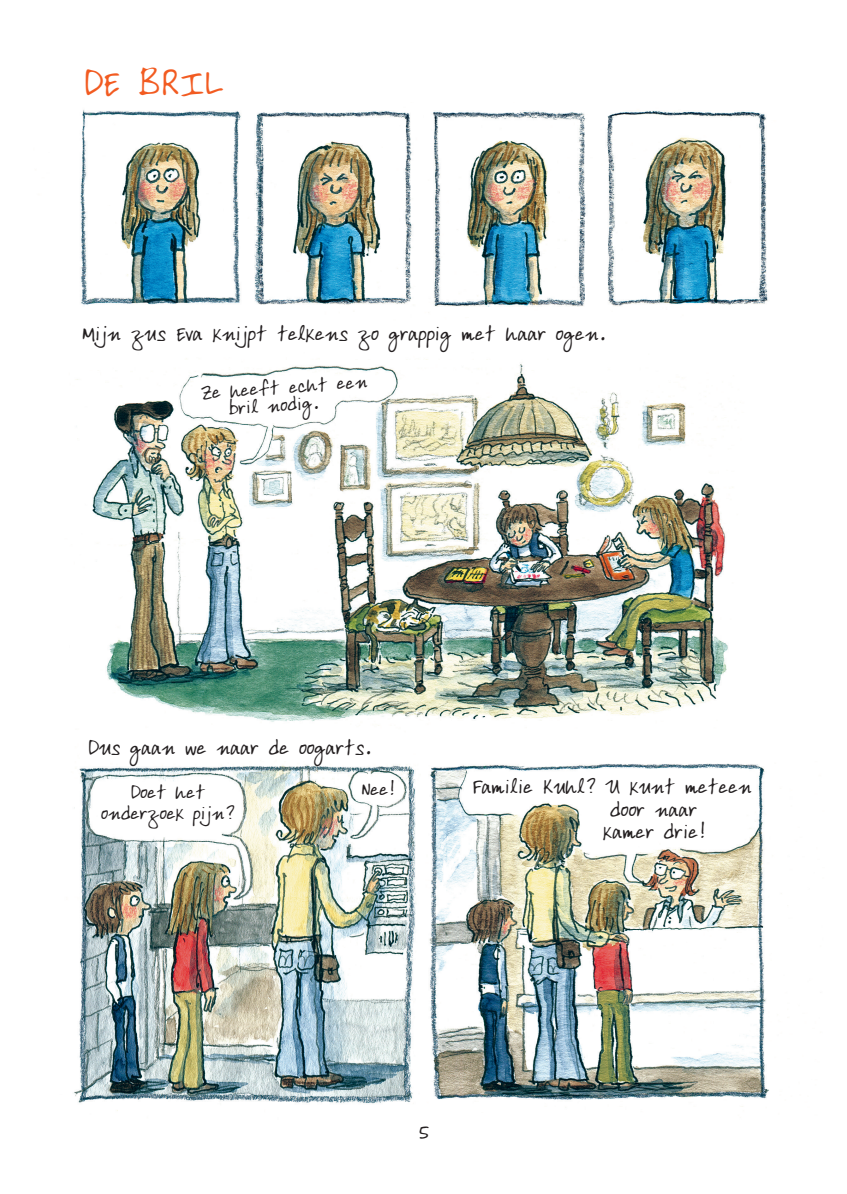
<style>
.page{position:relative;width:847px;height:1194px;background:#fff}
.page>*{position:absolute;margin:0;border:0;box-sizing:border-box;transform-origin:0 0}
.t1{font:36.75px "Ardleys Hand";color:#f25b21}
.t2{font:21px "Ardleys Hand";color:#231f20}
.t3{font:19.25px/17.5px "Ardleys Hand";color:#231f20}
</style>
<div class="page">
<img style="left:74px;top:110px;width:695px;height:1001px">
<h1 class="t1" style="left:82px;top:60px;width:143px">DE BRIL</h1>
<p class="t2" style="left:81px;top:320px;width:524px">Mijn zus Eva knijpt telkens zo grappig met haar ogen.</p>
<p class="t3" style="left:226px;top:381px;width:142px;text-indent:-27px;rotate:-4deg">Ze heeft echt een bril nodig.</p>
<p class="t2" style="left:87px;top:734px;width:284px">Dus gaan we naar de oogarts.</p>
<p class="t3" style="left:101px;top:781px;width:135px;line-height:21px;text-align:center">Doet het onderzoek pijn?</p>
<p class="t2" style="left:471px;top:773px;width:281px">Familie Kuhl? U kunt meteen</p>
<p class="t3" style="left:360px;top:779px;width:35px">Nee!</p>
<p class="t2" style="left:609px;top:796px;width:88px">door naar</p>
<p class="t2" style="left:602px;top:818px;width:103px">kamer drie!</p>
<p class="t2" style="left:418px;top:1119px;width:12px">5</p>
</div>
